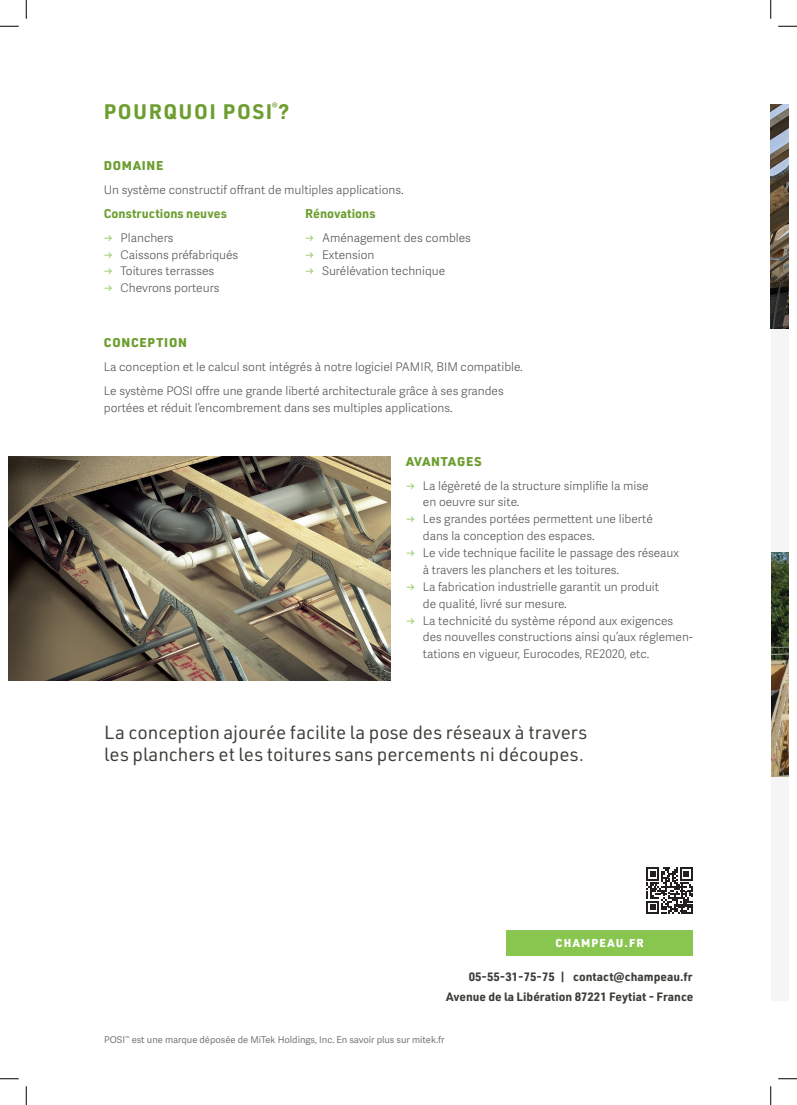
<style>
.page{position:relative;width:797px;height:1105px;background:#fff}
.page>*{position:absolute;margin:0;border:0;box-sizing:border-box;transform-origin:0 0}
.t1{font:700 20.62px "URWDIN";letter-spacing:.07em;color:#6c9e2f}
.t2{font:18.75px/22.5px "URWDIN";letter-spacing:-.005em;color:#3e3d39}
.t3{font:700 12.5px "URWDIN";color:#6c9e2f}
.t4{font:900 12.5px "URWDIN";letter-spacing:.06em;color:#6c9e2f}
.t5{font:300 11.88px/16.9px "Adelle Sans";color:#57585a}
.t6{font:700 11.88px "URWDIN";color:#3e3d39}
.t7{font:900 11.25px "URWDIN";letter-spacing:.105em;color:#fff}
.t8{font:9.38px "Adelle Sans";color:#76787b}
.t9{font:600 8.75px "URWDIN Cond";color:#6c9e2f}
.s1{font-family:"URWDIN";font-weight:400;font-size:10.62px;color:#89c650}
</style>
<div class="page">
<div style="left:770px;top:776px;width:18px;height:225px;background:#f5f5f6"></div>
<div style="left:770px;top:328px;width:18px;height:224px;background:#f5f5f6"></div>
<div style="left:770px;top:552px;width:18px;height:225px;background:#fff"></div>
<svg style="left:770px;top:104px;width:1px;height:224px"></svg>
<img style="left:771px;top:104px;width:17px;height:224px">
<img style="left:771px;top:552px;width:17px;height:225px">
<img style="left:9px;top:457px;width:382px;height:224px">
<div style="left:506px;top:930px;width:186px;height:26px;background:#89c650"></div>
<svg style="left:646px;top:867px;width:46px;height:47px"></svg>
<svg style="left:0;top:25px;width:19px;height:2px"></svg>
<svg style="left:778px;top:25px;width:19px;height:2px"></svg>
<svg style="left:0;top:1078px;width:19px;height:1px"></svg>
<svg style="left:778px;top:1078px;width:19px;height:1px"></svg>
<svg style="left:25px;top:0;width:2px;height:19px"></svg>
<svg style="left:25px;top:1086px;width:2px;height:19px"></svg>
<svg style="left:770px;top:0;width:1px;height:19px"></svg>
<svg style="left:770px;top:1086px;width:1px;height:19px"></svg>
<p class="t9" style="left:272px;top:101px;width:7px">®</p>
<h1 class="t1" style="left:104px;top:97px;width:187px">POURQUOI POSI ?</h1>
<p class="t4" style="left:104px;top:157px;width:61px">DOMAINE</p>
<p class="t5" style="left:104px;top:182px;width:301px">Un système constructif offrant de multiples applications.</p>
<p class="t3" style="left:104px;top:205px;width:125px">Constructions neuves</p>
<p class="t5" style="left:104px;top:229px;width:71px"><span class="s1">→</span> Planchers</p>
<p class="t5" style="left:104px;top:246px;width:136px"><span class="s1">→</span> Caissons préfabriqués</p>
<p class="t5" style="left:104px;top:263px;width:112px"><span class="s1">→</span> Toitures terrasses</p>
<p class="t5" style="left:104px;top:280px;width:117px"><span class="s1">→</span> Chevrons porteurs</p>
<p class="t3" style="left:305px;top:205px;width:72px">Rénovations</p>
<p class="t5" style="left:305px;top:229px;width:167px"><span class="s1">→</span> Aménagement des combles</p>
<p class="t5" style="left:305px;top:246px;width:71px"><span class="s1">→</span> Extension</p>
<p class="t5" style="left:305px;top:263px;width:142px"><span class="s1">→</span> Surélévation technique</p>
<p class="t4" style="left:104px;top:334px;width:85px">CONCEPTION</p>
<p class="t5" style="left:104px;top:355px;width:420px;line-height:24px">La conception et le calcul sont intégrés à notre logiciel PAMIR, BIM compatible.<br>Le système POSI offre une grande liberté architecturale grâce à ses grandes</p>
<p class="t5" style="left:104px;top:400px;width:350px">portées et réduit l’encombrement dans ses multiples applications.</p>
<p class="t4" style="left:406px;top:452px;width:77px">AVANTAGES</p>
<p class="t5" style="left:423px;top:477px;width:227px;text-indent:-17px"><span class="s1">→</span> La légèreté de la structure simplifie la mise en oeuvre sur site.</p>
<p class="t5" style="left:423px;top:511px;width:231px;text-indent:-17px"><span class="s1">→</span> Les grandes portées permettent une liberté dans la conception des espaces.</p>
<p class="t5" style="left:423px;top:545px;width:258px;text-indent:-17px"><span class="s1">→</span> Le vide technique facilite le passage des réseaux à travers les planchers et les toitures.</p>
<p class="t5" style="left:423px;top:579px;width:238px;text-indent:-17px"><span class="s1">→</span> La fabrication industrielle garantit un produit de qualité, livré sur mesure.</p>
<p class="t5" style="left:423px;top:612px;width:271px;text-indent:-17px"><span class="s1">→</span> La technicité du système répond aux exigences des nouvelles constructions ainsi qu’aux réglemen&shy;tations en vigueur, Eurocodes, RE2020, etc.</p>
<h2 class="t2" style="left:104px;top:720px;width:484px">La conception ajourée facilite la pose des réseaux à travers les planchers et les toitures sans percements ni découpes.</h2>
<p class="t7" style="left:555px;top:935px;width:89px">CHAMPEAU.FR</p>
<p class="t6" style="left:468px;top:969px;width:225px">05-55-31-75-75 | contact@champeau.fr</p>
<p class="t6" style="left:446px;top:988px;width:249px">Avenue de la Libération 87221 Feytiat - France</p>
<p class="t8" style="left:104px;top:1034px;width:342px">POSI<sup>™</sup> est une marque déposée de MiTek Holdings, Inc. En savoir plus sur mitek.fr</p>
</div>
